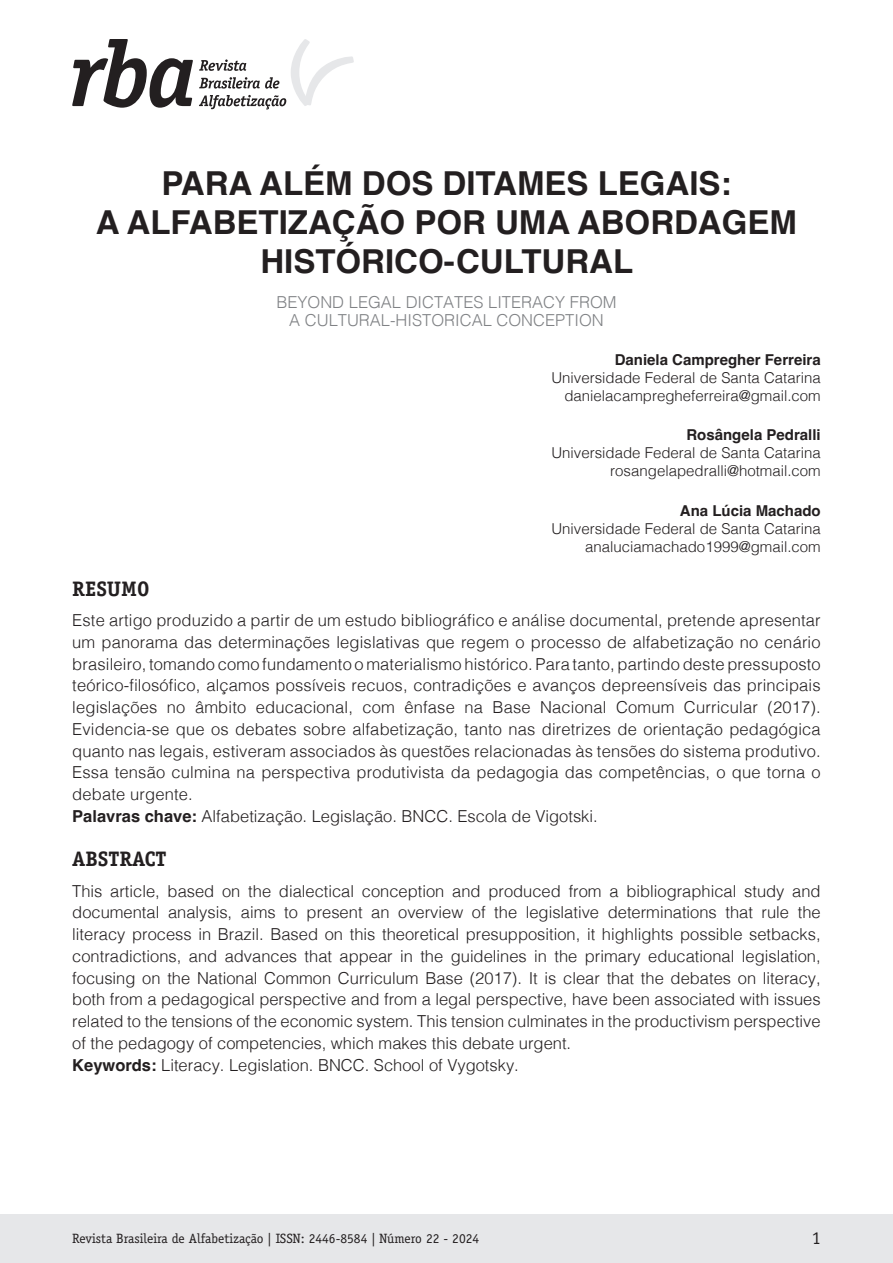
<style>
.page{position:relative;width:893px;height:1263px;background:#fff}
.page>*{position:absolute;margin:0;border:0;box-sizing:border-box;transform-origin:0 0}
._00_Titulo_Principal{font:700 33px/39px "Helvetica";color:#231f20;text-align:center}
._00_Titulo_Resumo_Abstract{font:700 21px "Officina Serif Std";color:#231f20}
.t1{font:18px "Officina Serif Std";color:#231f20}
._00_Texto_Resumo_Abstract{font:300 16.5px/21.8px "Helvetica";color:#231f20;text-align:justify}
._00_Titulo_Principal_Inglês{font:300 16.5px/18px "Helvetica";color:#808285;text-align:center}
._00_Dados_Autor{font:300 15px/18px "Helvetica";color:#231f20;text-align:right}
.t2{font:13.5px "Officina Serif Std";color:#231f20}
.s1{font-weight:700}
</style>
<div class="page">
<div style="left:0;top:1215px;width:893px;height:48px;background:#e6e7e9"></div>
<svg style="left:72px;top:39px;width:121px;height:69px"></svg>
<svg style="left:199px;top:39px;width:155px;height:70px"></svg>
<p class="_00_Titulo_Principal" style="left:161px;top:167px;width:572px">PARA ALÉM DOS DITAMES LEGAIS:</p>
<p class="_00_Titulo_Principal" style="left:96px;top:206px;width:702px">A ALFABETIZAÇÃO POR UMA ABORDAGEM<br>HISTÓRICO- CULTURAL</p>
<p class="_00_Titulo_Principal_Inglês" style="left:276px;top:292px;width:342px">BEYOND LEGAL DICTATES LITERACY FROM<br>A CULTURAL-HISTORICAL CONCEPTION</p>
<p class="_00_Dados_Autor" style="left:551px;top:350px;width:271px"><span class="s1">Daniela Campregher Ferreira<br></span>Universidade Federal de Santa Catarina danielacampregheferreira@gmail.com</p>
<p class="_00_Dados_Autor" style="left:551px;top:425px;width:271px"><span class="s1">Rosângela Pedralli<br></span>Universidade Federal de Santa Catarina rosangelapedralli@hotmail.com</p>
<p class="_00_Dados_Autor" style="left:551px;top:500px;width:271px"><span class="s1">Ana Lúcia Machado<br></span>Universidade Federal de Santa Catarina analuciamachado1999@gmail.com</p>
<p class="_00_Titulo_Resumo_Abstract" style="left:72px;top:576px;width:79px">RESUMO</p>
<p class="_00_Texto_Resumo_Abstract" style="left:72px;top:608px;width:750px">Este artigo produzido a partir de um estudo bibliográfico e análise documental, pretende apresentar um panorama das determinações legislativas que regem o processo de alfabetização no cenário brasileiro, tomando como fundamento o materialismo histórico. Para tanto, partindo deste pressuposto teórico-filosófico, alçamos possíveis recuos, contradições e avanços depreensíveis das principais legislações no âmbito educacional, com ênfase na Base Nacional Comum Curricular (2017).<br>Evidencia-se que os debates sobre alfabetização, tanto nas diretrizes de orientação pedagógica quanto nas legais, estiveram associados às questões relacionadas às tensões do sistema produtivo.<br>Essa tensão culmina na perspectiva produtivista da pedagogia das competências, o que torna o debate urgente.</p>
<p class="_00_Texto_Resumo_Abstract" style="left:72px;top:804px;width:527px"><span class="s1">Palavras chave:</span> Alfabetização. Legislação. BNCC. Escola de Vigotski.</p>
<p class="_00_Titulo_Resumo_Abstract" style="left:72px;top:846px;width:96px">ABSTRACT</p>
<p class="_00_Texto_Resumo_Abstract" style="left:72px;top:878px;width:750px">This article, based on the dialectical conception and produced from a bibliographical study and documental analysis, aims to present an overview of the legislative determinations that rule the literacy process in Brazil. Based on this theoretical presupposition, it highlights possible setbacks, contradictions, and advances that appear in the guidelines in the primary educational legislation, focusing on the National Common Curriculum Base (2017). It is clear that the debates on literacy, both from a pedagogical perspective and from a legal perspective, have been associated with issues related to the tensions of the economic system. This tension culminates in the productivism perspective of the pedagogy of competencies, which makes this debate urgent.</p>
<p class="_00_Texto_Resumo_Abstract" style="left:72px;top:1052px;width:448px"><span class="s1">Keywords:</span> Literacy. Legislation. BNCC. School of Vygotsky.</p>
<p class="t2" style="left:72px;top:1230px;width:408px">Revista Brasileira de Alfabetização | ISSN: 2446-8584 | Número 22 - 2024</p>
<p class="t1" style="left:812px;top:1227px;width:10px">1</p>
</div>
